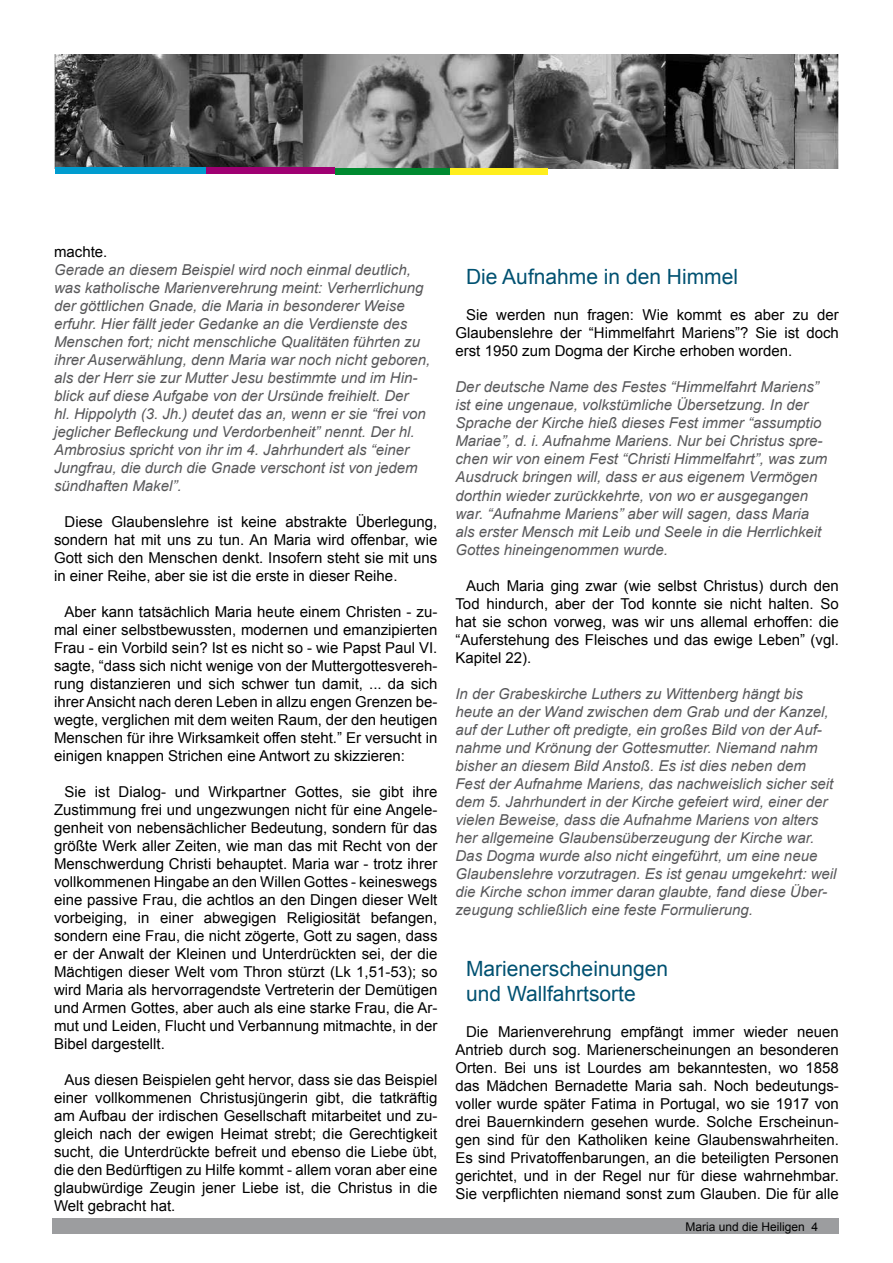
<style>
.page{position:relative;width:893px;height:1263px;background:#fff}
.page>*{position:absolute;margin:0;border:0;box-sizing:border-box;transform-origin:0 0}
.t1{font:21px/25.2px "Arial";color:#005171}
.t2{font:15px/18px "Arial";color:#000;text-align:justify}
.t3{font:italic 15px/18px "Arial";color:#58585a}
.t4{font:12px "Arial";color:#000}
</style>
<div class="page">
<div style="left:52px;top:1218px;width:787px;height:16px;background:#9c9d9f"></div>
<img style="left:54px;top:54px;width:785px;height:114px">
<div style="left:55px;top:168px;width:151px;height:6px;background:#009ccf"></div>
<div style="left:206px;top:168px;width:129px;height:6px;background:#9f0072"></div>
<div style="left:335px;top:168px;width:116px;height:6px;background:#008a30"></div>
<div style="left:451px;top:168px;width:97px;height:6px;background:#ffee1d"></div>
<p class="t2" style="left:54px;top:243px;width:55px">machte.</p>
<p class="t3" style="left:54px;top:261px;width:378px">Gerade an diesem Beispiel wird noch einmal deutlich, was katholische Marienverehrung meint: Verherrlichung der göttlichen Gnade, die Maria in besonderer Weise erfuhr. Hier fällt jeder Gedanke an die Verdienste des Menschen fort; nicht menschliche Qualitäten führten zu ihrer Auserwählung, denn Maria war noch nicht geboren, als der Herr sie zur Mutter Jesu bestimmte und im Hin&shy;blick auf diese Aufgabe von der Ursünde freihielt. Der<br>hl. Hippolyth (3. Jh.) deutet das an, wenn er sie “frei von jeglicher Befleckung und Verdorbenheit” nennt. Der hl.<br>Ambrosius spricht von ihr im 4. Jahrhundert als “einer Jungfrau, die durch die Gnade verschont ist von jedem sündhaften Makel”.</p>
<p class="t2" style="left:54px;top:513px;width:385px;text-indent:11px">Diese Glaubenslehre ist keine abstrakte Überlegung, sondern hat mit uns zu tun. An Maria wird offenbar, wie Gott sich den Menschen denkt. Insofern steht sie mit uns in einer Reihe, aber sie ist die erste in dieser Reihe.</p>
<p class="t2" style="left:54px;top:603px;width:385px;text-indent:11px">Aber kann tatsächlich Maria heute einem Christen - zu&shy;mal einer selbstbewussten, modernen und emanzipierten Frau - ein Vorbild sein? Ist es nicht so - wie Papst Paul VI. sagte, “dass sich nicht wenige von der Muttergottesvereh&shy;rung distanzieren und sich schwer tun damit, ... da sich ihrer Ansicht nach deren Leben in allzu engen Grenzen be&shy;wegte, verglichen mit dem weiten Raum, der den heutigen Menschen für ihre Wirksamkeit offen steht.” Er versucht in einigen knappen Strichen eine Antwort zu skizzieren:</p>
<p class="t2" style="left:54px;top:783px;width:385px;text-indent:11px">Sie ist Dialog- und Wirkpartner Gottes, sie gibt ihre Zustimmung frei und ungezwungen nicht für eine Angele&shy;genheit von nebensächlicher Bedeutung, sondern für das größte Werk aller Zeiten, wie man das mit Recht von der Menschwerdung Christi behauptet. Maria war - trotz ihrer vollkommenen Hingabe an den Willen Gottes - keineswegs eine passive Frau, die achtlos an den Dingen dieser Welt vorbeiging, in einer abwegigen Religiosität befangen, sondern eine Frau, die nicht zögerte, Gott zu sagen, dass er der Anwalt der Kleinen und Unterdrückten sei, der die Mächtigen dieser Welt vom Thron stürzt (Lk 1,51-53); so wird Maria als hervorragendste Vertreterin der Demütigen und Armen Gottes, aber auch als eine starke Frau, die Ar&shy;mut und Leiden, Flucht und Verbannung mitmachte, in der Bibel dargestellt.</p>
<p class="t2" style="left:54px;top:1071px;width:385px;text-indent:11px">Aus diesen Beispielen geht hervor, dass sie das Beispiel einer vollkommenen Christusjüngerin gibt, die tatkräftig am Aufbau der irdischen Gesellschaft mitarbeitet und zu&shy;gleich nach der ewigen Heimat strebt; die Gerechtigkeit sucht, die Unterdrückte befreit und ebenso die Liebe übt, die den Bedürftigen zu Hilfe kommt - allem voran aber eine glaubwürdige Zeugin jener Liebe ist, die Christus in die Welt gebracht hat.</p>
<h1 class="t1" style="left:466px;top:265px;width:273px">Die Aufnahme in den Himmel</h1>
<p class="t2" style="left:455px;top:306px;width:385px;text-indent:11px">Sie werden nun fragen: Wie kommt es aber zu der Glaubenslehre der “Himmelfahrt Mariens”? Sie ist doch erst 1950 zum Dogma der Kirche erhoben worden.</p>
<p class="t3" style="left:455px;top:378px;width:373px">Der deutsche Name des Festes “Himmelfahrt Mariens” ist eine ungenaue, volkstümliche Übersetzung. In der Sprache der Kirche hieß dieses Fest immer “assumptio Mariae”, d. i. Aufnahme Mariens. Nur bei Christus spre&shy;chen wir von einem Fest “Christi Himmelfahrt”, was zum Ausdruck bringen will, dass er aus eigenem Vermögen dorthin wieder zurückkehrte, von wo er ausgegangen war. “Aufnahme Mariens” aber will sagen, dass Maria als erster Mensch mit Leib und Seele in die Herrlichkeit Gottes hineingenommen wurde.</p>
<p class="t2" style="left:455px;top:576px;width:385px;text-indent:11px">Auch Maria ging zwar (wie selbst Christus) durch den Tod hindurch, aber der Tod konnte sie nicht halten. So hat sie schon vorweg, was wir uns allemal erhoffen: die “Auferstehung des Fleisches und das ewige Leben” (vgl.<br>Kapitel 22).</p>
<p class="t3" style="left:455px;top:684px;width:382px">In der Grabeskirche Luthers zu Wittenberg hängt bis heute an der Wand zwischen dem Grab und der Kanzel, auf der Luther oft predigte, ein großes Bild von der Auf&shy;nahme und Krönung der Gottesmutter. Niemand nahm bisher an diesem Bild Anstoß. Es ist dies neben dem Fest der Aufnahme Mariens, das nachweislich sicher seit dem 5. Jahrhundert in der Kirche gefeiert wird, einer der vielen Beweise, dass die Aufnahme Mariens von alters her allgemeine Glaubensüberzeugung der Kirche war.<br>Das Dogma wurde also nicht eingeführt, um eine neue Glaubenslehre vorzutragen. Es ist genau umgekehrt: weil die Kirche schon immer daran glaubte, fand diese Über&shy;zeugung schließlich eine feste Formulierung.</p>
<h1 class="t1" style="left:466px;top:956px;width:203px">Marienerscheinungen und Wallfahrtsorte</h1>
<p class="t2" style="left:455px;top:1023px;width:385px;text-indent:11px">Die Marienverehrung empfängt immer wieder neuen Antrieb durch sog. Marienerscheinungen an besonderen Orten. Bei uns ist Lourdes am bekanntesten, wo 1858 das Mädchen Bernadette Maria sah. Noch bedeutungs&shy;voller wurde später Fatima in Portugal, wo sie 1917 von drei Bauernkindern gesehen wurde. Solche Erscheinun&shy;gen sind für den Katholiken keine Glaubenswahrheiten.<br>Es sind Privatoffenbarungen, an die beteiligten Personen gerichtet, und in der Regel nur für diese wahrnehmbar.<br>Sie verpflichten niemand sonst zum Glauben. Die für alle</p>
<p class="t4" style="left:685px;top:1218px;width:134px">Maria und die Heiligen 4</p>
</div>
